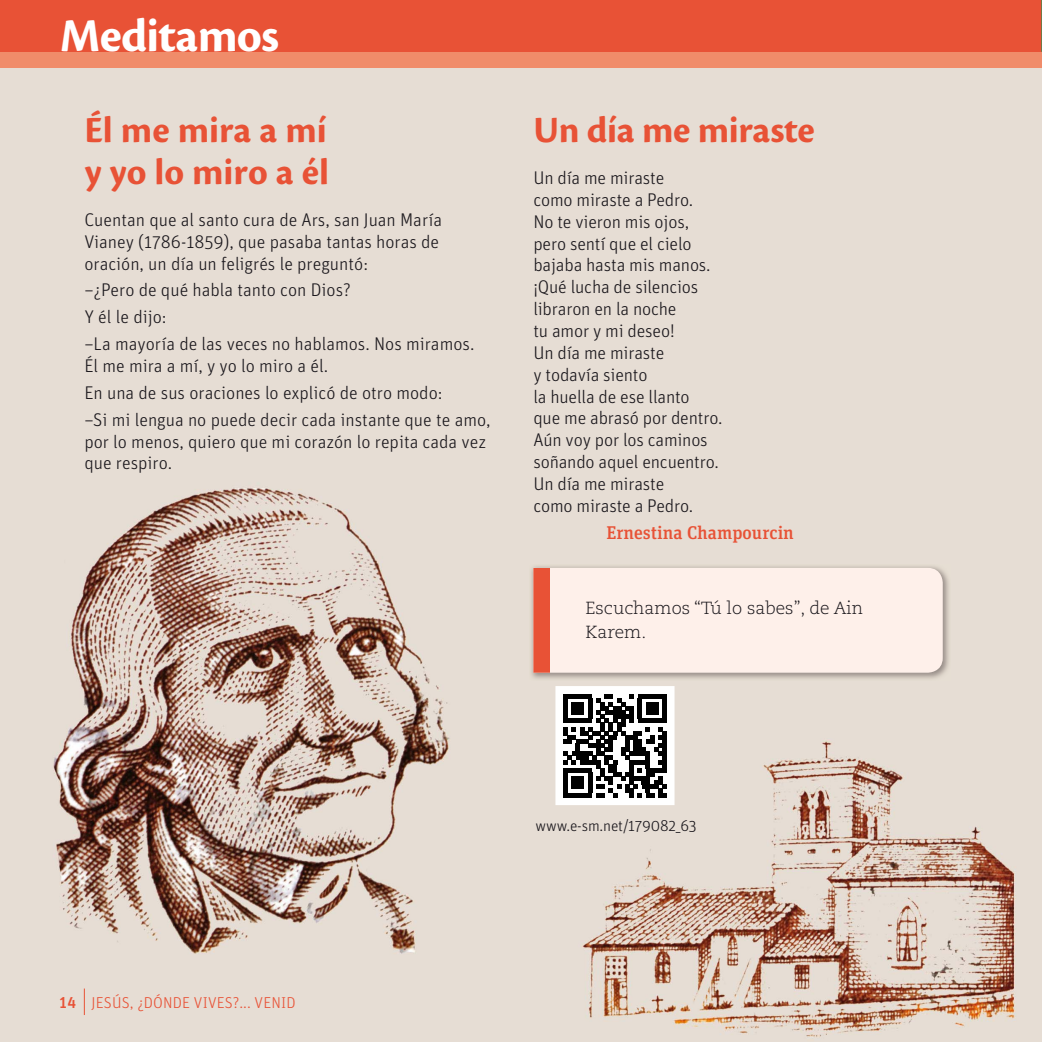
<style>
.page{position:relative;width:1042px;height:1042px;background:#fff}
.page>*{position:absolute;margin:0;border:0;box-sizing:border-box;transform-origin:0 0}
.t1{font:700 49px "Cronos Pro";letter-spacing:-.015em;color:#fff}
.t2{font:700 38.5px/42px "Cronos Pro";color:#e85236}
.t3{font:300 18.38px/21.9px "Unit Pro";color:#1a171c}
.t4{font:500 18.38px "Unit Slab Pro";color:#e85236}
.t5{font:300 17.5px/23.6px "Caecilia LT Std";color:#1a171c}
.t6{font:300 15.75px "Unit Pro";letter-spacing:.01em;color:#e85236}
.t7{font:300 15.75px "Unit Pro";letter-spacing:-.01em;color:#1a171c}
.s1{font-weight:500}
</style>
<div class="page">
<img style="left:0;top:68px;width:1042px;height:974px">
<div style="left:0;top:39px;width:1042px;height:29px;background:#f08c6a"></div>
<div style="left:0;top:0;width:1042px;height:52px;background:#e85236"></div>
<img style="left:529px;top:564px;width:421px;height:116px">
<div style="left:550px;top:568px;width:393px;height:105px;background:#fef0ea"></div>
<div style="left:533px;top:568px;width:17px;height:105px;background:#e85236"></div>
<svg style="left:84px;top:988px;width:1px;height:27px"></svg>
<div style="left:556px;top:687px;width:118px;height:117px;background:#fff"></div>
<svg style="left:563px;top:694px;width:103px;height:103px"></svg>
<h1 class="t1" style="left:60px;top:17px;width:221px">Meditamos</h1>
<h2 class="t2" style="left:84px;top:112px;width:246px">Él me mira a mí y yo lo miro a él</h2>
<p class="t3" style="left:84px;top:210px;width:359px">Cuentan que al santo cura de Ars, san Juan María<br>Vianey (1786-1859), que pasaba tantas horas de oración, un día un feligrés le preguntó:</p>
<p class="t3" style="left:84px;top:278px;width:392px;line-height:26.8px">–¿Pero de qué habla tanto con Dios?<br>Y él le dijo:<br>–La mayoría de las veces no hablamos. Nos miramos.</p>
<p class="t3" style="left:84px;top:354px;width:408px;line-height:26.8px">Él me mira a mí, y yo lo miro a él.<br>En una de sus oraciones lo explicó de otro modo:<br>–Si mi lengua no puede decir cada instante que te amo,</p>
<p class="t3" style="left:84px;top:432px;width:403px">por lo menos, quiero que mi corazón lo repita cada vez que respiro.</p>
<h2 class="t2" style="left:533px;top:112px;width:283px">Un día me miraste</h2>
<p class="t3" style="left:533px;top:168px;width:191px">Un día me miraste<br>como miraste a Pedro.<br>No te vieron mis ojos, pero sentí que el cielo bajaba hasta mis manos. ¡Qué lucha de silencios libraron en la noche<br>tu amor y mi deseo!<br>Un día me miraste<br>y todavía siento<br>la huella de ese llanto<br>que me abrasó por dentro.<br>Aún voy por los caminos soñando aquel encuentro.<br>Un día me miraste<br>como miraste a Pedro.</p>
<p class="t4" style="left:606px;top:522px;width:189px">Ernestina Champourcin</p>
<p class="t5" style="left:585px;top:598px;width:279px">Escuchamos “Tú lo sabes”, de Ain<br>Karem.</p>
<p class="t6" style="left:59px;top:997px;width:238px"><span class="s1">14</span> JESÚS, ¿DÓNDE VIVES?... VENID</p>
<p class="t7" style="left:535px;top:819px;width:163px">www.e-sm.net/179082_63</p>
</div>
